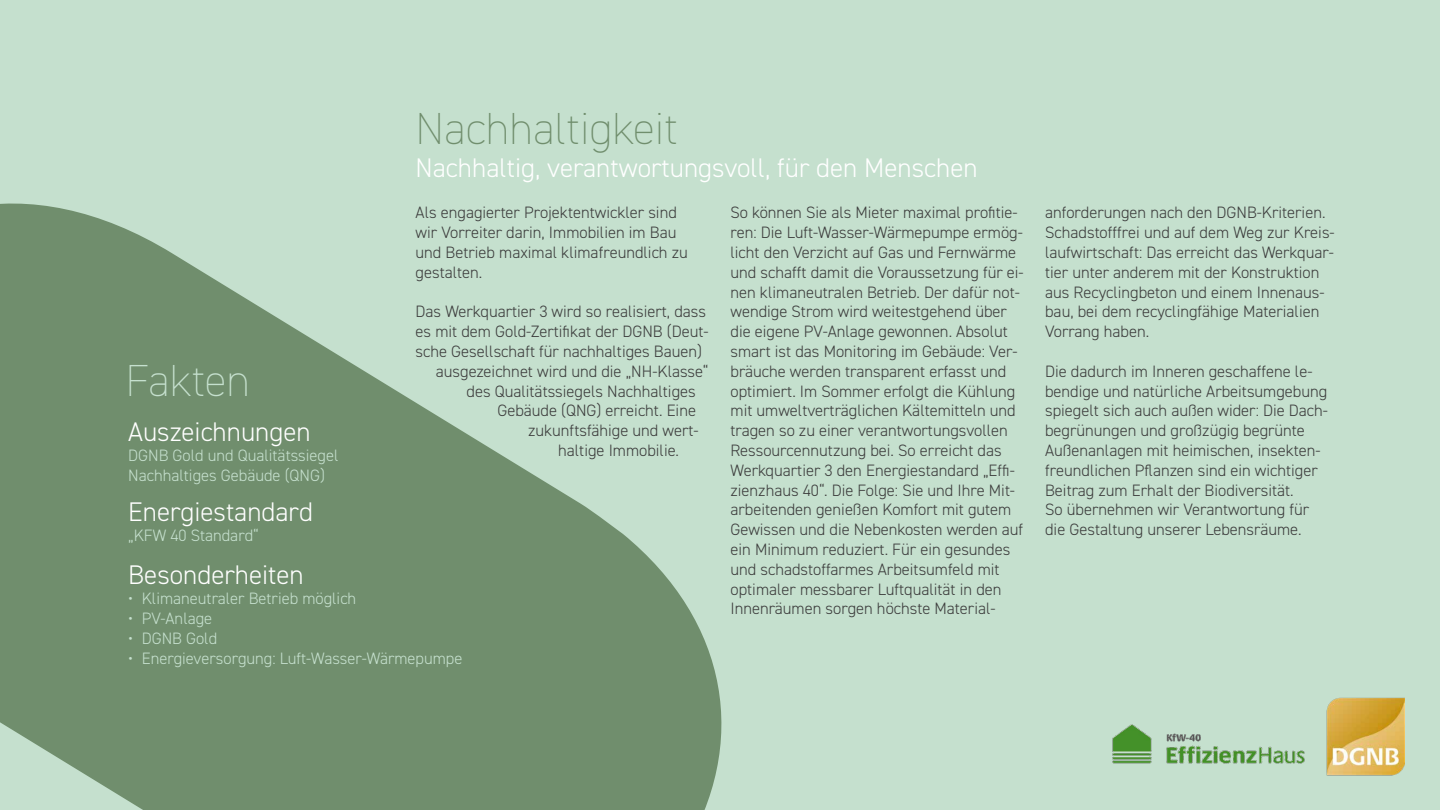
<style>
.page{position:relative;width:1440px;height:810px;background:#c5e0ce}
.page>*{position:absolute;margin:0;border:0;box-sizing:border-box;transform-origin:0 0}
.t1{font:200 45px "DIN2014";color:#708e6d}
.t2{font:200 45px "DIN2014";color:#c5e0ce}
.t3{font:300 27px "DIN2014";color:#fff}
.t4{font:300 16.5px/19.8px "DIN2014";color:#3c3c3c}
.t5{font:300 16.5px/19.8px "DIN2014";color:#c5e0ce}
</style>
<div class="page">
<svg style="left:0;top:203px;width:722px;height:607px;fill:#708e6d"></svg>
<img style="left:1326px;top:697px;width:78px;height:79px">
<img style="left:1112px;top:724px;width:193px;height:40px">
<h1 class="t1" style="left:416px;top:101px;width:264px">Nachhaltigkeit</h1>
<h2 class="t3" style="left:416px;top:151px;width:564px">Nachhaltig, verantwortungsvoll, für den Menschen</h2>
<p class="t4" style="left:416px;top:203px;width:274px">Als engagierter Projektentwickler sind wir Vorreiter darin, Immobilien im Bau und Betrieb maximal klimafreundlich zu gestalten.</p>
<p class="t4" style="left:416px;top:302px;width:292px">Das Werkquartier 3 wird so realisiert, dass</p>
<p class="t4" style="left:416px;top:322px;width:294px">es mit dem Gold-Zertifikat der DGNB (Deut-</p>
<p class="t4" style="left:416px;top:341px;width:288px">sche Gesellschaft für nachhaltiges Bauen)</p>
<p class="t4" style="left:436px;top:361px;width:274px">ausgezeichnet wird und die „NH-Klasse“</p>
<p class="t4" style="left:467px;top:381px;width:231px">des Qualitätssiegels Nachhaltiges</p>
<p class="t4" style="left:497px;top:401px;width:200px">Gebäude (QNG) erreicht. Eine</p>
<p class="t4" style="left:528px;top:421px;width:172px">zukunftsfähige und wert-</p>
<p class="t4" style="left:558px;top:440px;width:122px">haltige Immobilie.</p>
<h1 class="t2" style="left:125px;top:353px;width:126px">Fakten</h1>
<h2 class="t3" style="left:128px;top:415px;width:184px">Auszeichnungen</h2>
<p class="t5" style="left:128px;top:445px;width:212px">DGNB Gold und Qualitätssiegel<br>Nachhaltiges Gebäude (QNG)</p>
<h2 class="t3" style="left:128px;top:496px;width:186px">Energiestandard</h2>
<p class="t5" style="left:128px;top:526px;width:132px">„KFW 40 Standard“</p>
<h2 class="t3" style="left:128px;top:559px;width:177px">Besonderheiten</h2>
<p class="t5" style="left:128px;top:589px;width:230px">• Klimaneutraler Betrieb möglich</p>
<p class="t5" style="left:128px;top:608px;width:86px">• PV-Anlage</p>
<p class="t5" style="left:128px;top:628px;width:91px">• DGNB Gold</p>
<p class="t5" style="left:128px;top:648px;width:336px">• Energieversorgung: Luft-Wasser-Wärmepumpe</p>
<p class="t4" style="left:731px;top:203px;width:295px">So können Sie als Mieter maximal profitie&shy;ren: Die Luft-Wasser-Wärmepumpe ermög&shy;licht den Verzicht auf Gas und Fernwärme und schafft damit die Voraussetzung für ei&shy;nen klimaneutralen Betrieb. Der dafür not&shy;wendige Strom wird weitestgehend über die eigene PV-Anlage gewonnen. Absolut smart ist das Monitoring im Gebäude: Ver&shy;bräuche werden transparent erfasst und optimiert. Im Sommer erfolgt die Kühlung mit umweltverträglichen Kältemitteln und tragen so zu einer verantwortungsvollen Ressourcennutzung bei. So erreicht das Werkquartier 3 den Energiestandard „Effi&shy;zienzhaus 40“. Die Folge: Sie und Ihre Mit&shy;arbeitenden genießen Komfort mit gutem Gewissen und die Nebenkosten werden auf ein Minimum reduziert. Für ein gesundes und schadstoffarmes Arbeitsumfeld mit optimaler messbarer Luftqualität in den Innenräumen sorgen höchste Material-</p>
<p class="t4" style="left:1045px;top:203px;width:291px">anforderungen nach den DGNB-Kriterien.<br>Schadstofffrei und auf dem Weg zur Kreis&shy;laufwirtschaft: Das erreicht das Werkquar&shy;tier unter anderem mit der Konstruktion aus Recyclingbeton und einem Innenaus&shy;bau, bei dem recyclingfähige Materialien Vorrang haben.</p>
<p class="t4" style="left:1045px;top:361px;width:284px">Die dadurch im Inneren geschaffene le&shy;bendige und natürliche Arbeitsumgebung spiegelt sich auch außen wider: Die Dach&shy;begrünungen und großzügig begrünte Außenanlagen mit heimischen, insekten&shy;freundlichen Pflanzen sind ein wichtiger Beitrag zum Erhalt der Biodiversität.<br>So übernehmen wir Verantwortung für die Gestaltung unserer Lebensräume.</p>
</div>
